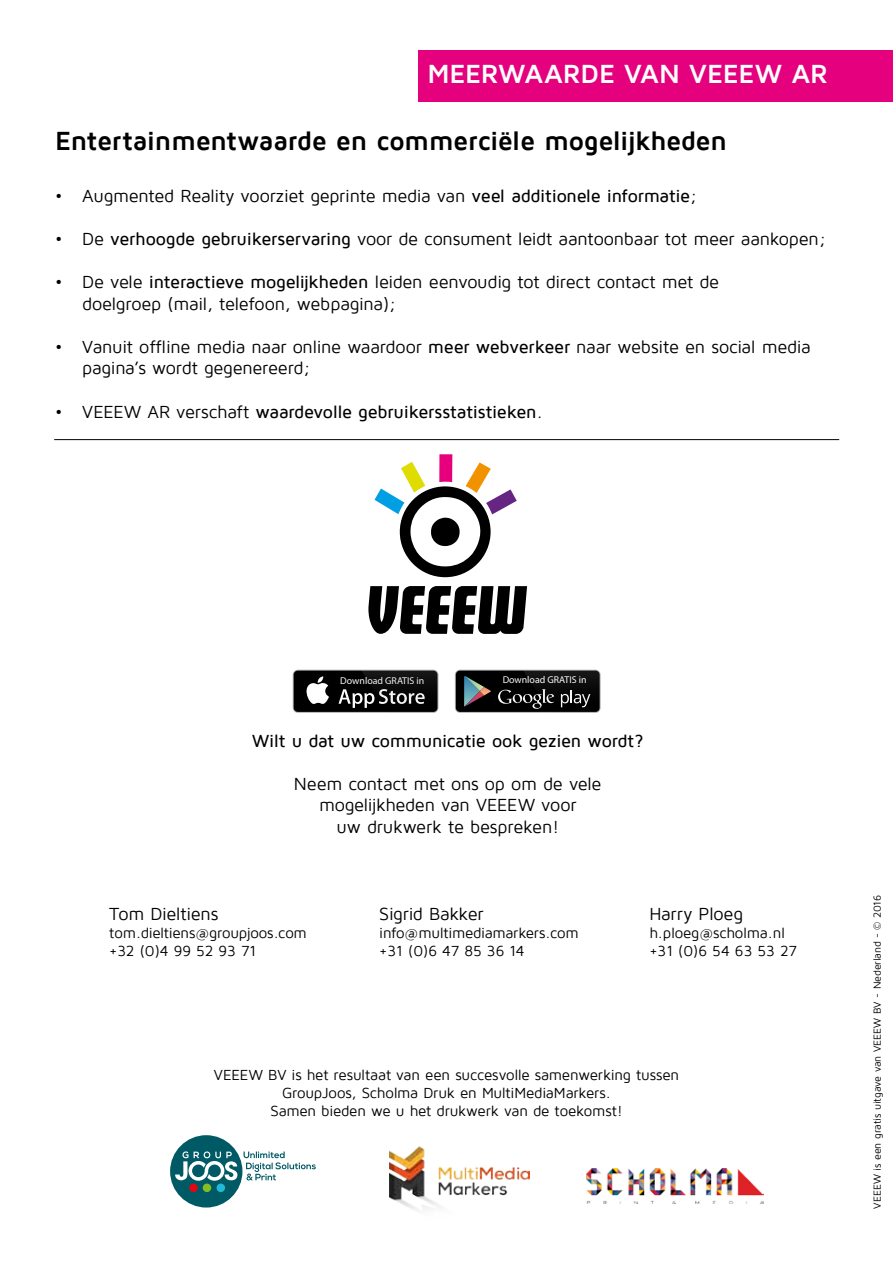
<style>
.page{position:relative;width:893px;height:1263px;background:#fff}
.page>*{position:absolute;margin:0;border:0;box-sizing:border-box;transform-origin:0 0}
.t1{font:700 27px "Maven Pro";letter-spacing:-.015em;color:#000}
.t2{font:700 27px "Maven Pro";letter-spacing:-.005em;color:#fff}
.t3{font:18px/21.6px "Maven Pro";letter-spacing:-.015em;color:#000}
.t4{font:500 18px "Maven Pro";letter-spacing:-.015em;color:#000}
.t5{font:15px/18px "Maven Pro";letter-spacing:-.015em;color:#000;text-align:center}
.t6{font:10.5px "Maven Pro";letter-spacing:-.01em;color:#000}
.t7{font:9.9px "Myriad Pro";color:#fafafa}
.s1{font-weight:500}
.s2{font-weight:400}
</style>
<div class="page">
<hr style="left:54px;top:439px;width:785px;height:1px;background:#000">
<img style="left:587px;top:1168px;width:177px;height:35px">
<img style="left:390px;top:1146px;width:139px;height:65px">
<div style="left:170px;top:1135px;width:72px;height:72px;background:#005a65;border-radius:50%"></div>
<svg style="left:175px;top:1151px;width:62px;height:30px"></svg>
<div style="left:203px;top:1183px;width:8px;height:9px;background:#86bc25;border-radius:50%"></div>
<div style="left:217px;top:1183px;width:8px;height:9px;background:#23b9d6;border-radius:50%"></div>
<svg style="left:189px;top:1183px;width:9px;height:9px"></svg>
<svg style="left:244px;top:1151px;width:72px;height:29px"></svg>
<svg style="left:293px;top:670px;width:145px;height:43px"></svg>
<div style="left:294px;top:671px;width:143px;height:41px;background:#000;border-radius:4px"></div>
<svg style="left:306px;top:676px;width:23px;height:28px"></svg>
<svg style="left:339px;top:670px;width:99px;height:43px"></svg>
<div style="left:456px;top:671px;width:144px;height:41px;background:#000;border-radius:4px"></div>
<svg style="left:464px;top:676px;width:27px;height:30px"></svg>
<svg style="left:498px;top:670px;width:103px;height:43px"></svg>
<svg style="left:368px;top:586px;width:159px;height:48px"></svg>
<svg style="left:374px;top:454px;width:143px;height:123px"></svg>
<div style="left:418px;top:51px;width:475px;height:51px;background:#e5007d"></div>
<h1 class="t2" style="left:427px;top:59px;width:402px">MEERWAARDE VAN VEEEW AR</h1>
<h1 class="t1" style="left:55px;top:127px;width:673px">Entertainmentwaarde en commerciële mogelijkheden</h1>
<p class="t3" style="left:55px;top:185px;width:644px">• Augmented Reality voorziet geprinte media van <span class="s1">veel additionele informatie</span>;</p>
<p class="t3" style="left:55px;top:228px;width:773px">• De <span class="s1">verhoogde gebruikerservaring</span> voor de consument leidt aantoonbaar tot meer aankopen;</p>
<p class="t3" style="left:82px;top:271px;width:638px;text-indent:-27px">• De vele <span class="s1">interactieve mogelijkheden</span> leiden eenvoudig tot direct contact met de doelgroep (mail, telefoon, webpagina);</p>
<p class="t3" style="left:82px;top:336px;width:730px;text-indent:-27px">• Vanuit offline media naar online waardoor <span class="s1">meer webverkeer</span> naar website en social media pagina’s wordt gegenereerd;</p>
<p class="t4" style="left:55px;top:402px;width:489px"><span class="s2">• VEEEW AR verschaft</span> waardevolle gebruikersstatistieken<span class="s2">.</span></p>
<p class="t7" style="left:340px;top:674px;width:86px">Download GRATIS in</p>
<p class="t7" style="left:502px;top:674px;width:86px">Download GRATIS in</p>
<p class="t4" style="left:252px;top:731px;width:393px">Wilt u dat uw communicatie ook gezien wordt?</p>
<p class="t3" style="left:294px;top:773px;width:309px;text-align:center">Neem contact met ons op om de vele mogelijkheden van VEEEW voor<br>uw drukwerk te bespreken!</p>
<p class="t3" style="left:109px;top:903px;width:111px">Tom Dieltiens</p>
<p class="t3" style="left:379px;top:903px;width:106px">Sigrid Bakker</p>
<p class="t3" style="left:649px;top:903px;width:95px">Harry Ploeg</p>
<p class="t5" style="left:109px;top:924px;width:199px">tom.dieltiens@groupjoos.com</p>
<p class="t5" style="left:379px;top:924px;width:201px">info@multimediamarkers.com</p>
<p class="t5" style="left:649px;top:924px;width:137px">h.ploeg@scholma.nl</p>
<p class="t5" style="left:109px;top:942px;width:148px">+32 (0)4 99 52 93 71</p>
<p class="t5" style="left:379px;top:942px;width:147px">+31 (0)6 47 85 36 14</p>
<p class="t5" style="left:649px;top:942px;width:149px">+31 (0)6 54 63 53 27</p>
<p class="t5" style="left:214px;top:1066px;width:467px">VEEEW BV is het resultaat van een succesvolle samenwerking tussen<br>GroupJoos, Scholma Druk en MultiMediaMarkers.<br>Samen bieden we u het drukwerk van de toekomst!</p>
<p class="t6" style="left:872px;top:1208px;width:315px;rotate:-90deg">VEEEW is een gratis uitgave van VEEEW BV - Nederland - © 2016</p>
</div>
